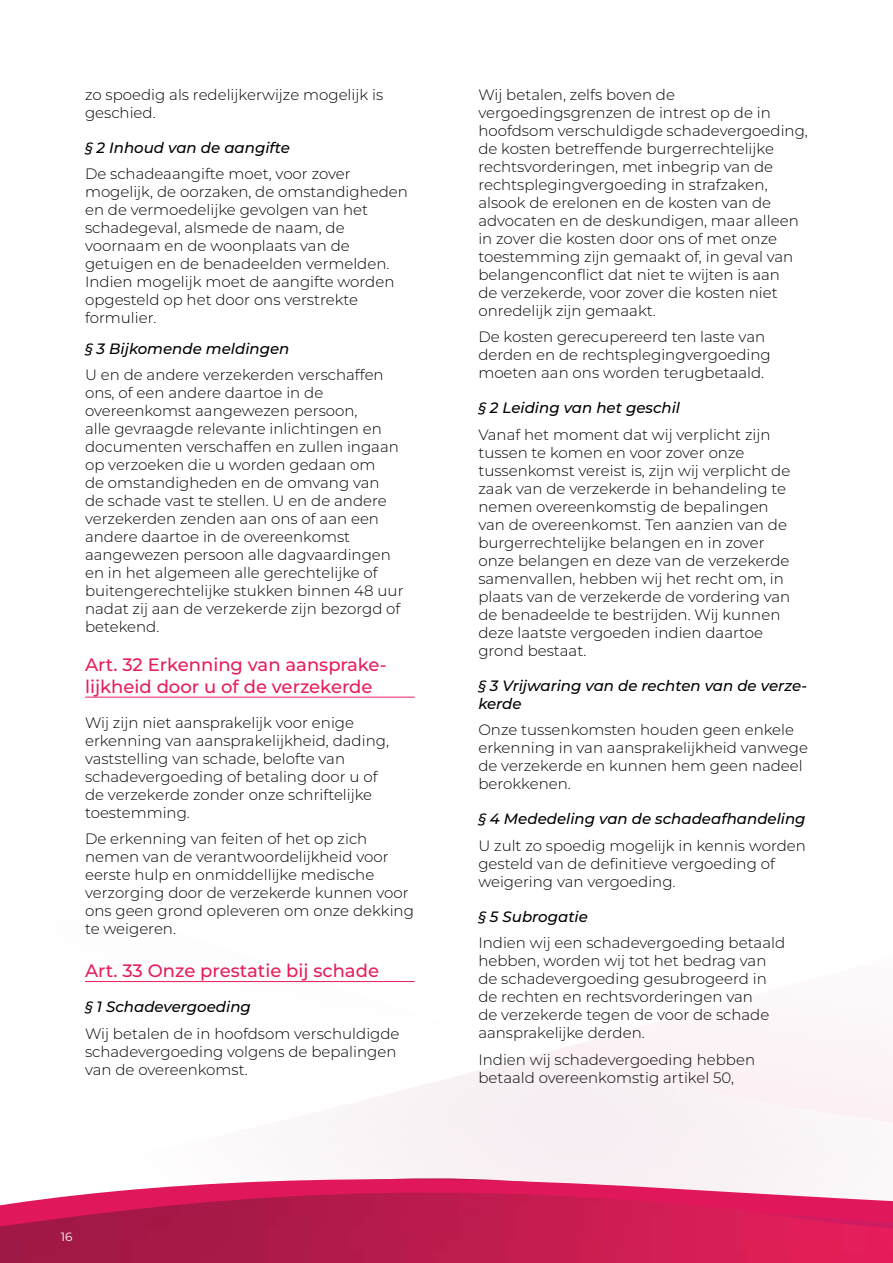
<style>
.page{position:relative;width:893px;height:1263px;background:#fff}
.page>*{position:absolute;margin:0;border:0;box-sizing:border-box;transform-origin:0 0}
.t1{font:500 18px/21.6px "Belfius 21";color:#e61e5a}
.t2{font:300 15px/18px "Belfius 21";color:#000}
.t3{font:italic 500 15px/18px "Belfius 21";color:#000}
.t4{font:12px "Belfius 21";color:#fff}
</style>
<div class="page">
<div style="left:545px;top:1021px;width:348px;height:131px;background:#fbf2f5"></div>
<svg style="left:85px;top:982px;width:460px;height:185px"></svg>
<svg style="left:0;top:1167px;width:893px;height:96px"></svg>
<hr style="left:85px;top:697px;width:330px;height:1px;background:#e61e5a">
<hr style="left:85px;top:981px;width:330px;height:1px;background:#e61e5a">
<p class="t2" style="left:85px;top:85px;width:300px">zo spoedig als redelijkerwijze mogelijk is geschied.</p>
<p class="t3" style="left:85px;top:138px;width:207px">§ 2 Inhoud van de aangifte</p>
<p class="t2" style="left:85px;top:165px;width:324px">De schadeaangifte moet, voor zover mogelijk, de oorzaken, de omstandigheden en de vermoedelijke gevolgen van het schadegeval, alsmede de naam, de voornaam en de woonplaats van de getuigen en de benadeelden vermelden.<br>Indien mogelijk moet de aangifte worden opgesteld op het door ons verstrekte formulier.</p>
<p class="t3" style="left:85px;top:339px;width:206px">§ 3 Bijkomende meldingen</p>
<p class="t2" style="left:85px;top:366px;width:320px">U en de andere verzekerden verschaffen ons, of een andere daartoe in de overeenkomst aangewezen persoon,<br>alle gevraagde relevante inlichtingen en documenten verschaffen en zullen ingaan op verzoeken die u worden gedaan om<br>de omstandigheden en de omvang van<br>de schade vast te stellen. U en de andere verzekerden zenden aan ons of aan een andere daartoe in de overeenkomst aangewezen persoon alle dagvaardingen en in het algemeen alle gerechtelijke of buitengerechtelijke stukken binnen 48 uur nadat zij aan de verzekerde zijn bezorgd of betekend.</p>
<p class="t1" style="left:85px;top:654px;width:301px">Art. 32 Erkenning van aansprake&shy;lijkheid door u of de verzekerde</p>
<p class="t2" style="left:85px;top:713px;width:305px">Wij zijn niet aansprakelijk voor enige erkenning van aansprakelijkheid, dading, vaststelling van schade, belofte van schadevergoeding of betaling door u of de verzekerde zonder onze schriftelijke toestemming.</p>
<p class="t2" style="left:85px;top:830px;width:330px">De erkenning van feiten of het op zich nemen van de verantwoordelijkheid voor eerste hulp en onmiddellijke medische verzorging door de verzekerde kunnen voor ons geen grond opleveren om onze dekking te weigeren.</p>
<p class="t1" style="left:85px;top:960px;width:295px">Art. 33 Onze prestatie bij schade</p>
<p class="t3" style="left:85px;top:998px;width:167px">§ 1 Schadevergoeding</p>
<p class="t2" style="left:85px;top:1024px;width:316px">Wij betalen de in hoofdsom verschuldigde schadevergoeding volgens de bepalingen van de overeenkomst.</p>
<p class="t4" style="left:61px;top:1229px;width:13px">16</p>
<p class="t2" style="left:478px;top:85px;width:331px">Wij betalen, zelfs boven de vergoedingsgrenzen de intrest op de in hoofdsom verschuldigde schadevergoeding, de kosten betreffende burgerrechtelijke rechtsvorderingen, met inbegrip van de rechtsplegingvergoeding in strafzaken, alsook de erelonen en de kosten van de advocaten en de deskundigen, maar alleen in zover die kosten door ons of met onze toestemming zijn gemaakt of, in geval van belangenconflict dat niet te wijten is aan<br>de verzekerde, voor zover die kosten niet onredelijk zijn gemaakt.</p>
<p class="t2" style="left:478px;top:328px;width:294px">De kosten gerecupereerd ten laste van derden en de rechtsplegingvergoeding moeten aan ons worden terugbetaald.</p>
<p class="t3" style="left:478px;top:399px;width:203px">§ 2 Leiding van het geschil</p>
<p class="t2" style="left:478px;top:425px;width:313px">Vanaf het moment dat wij verplicht zijn tussen te komen en voor zover onze tussenkomst vereist is, zijn wij verplicht de zaak van de verzekerde in behandeling te nemen overeenkomstig de bepalingen van de overeenkomst. Ten aanzien van de burgerrechtelijke belangen en in zover onze belangen en deze van de verzekerde samenvallen, hebben wij het recht om, in plaats van de verzekerde de vordering van de benadeelde te bestrijden. Wij kunnen deze laatste vergoeden indien daartoe grond bestaat.</p>
<p class="t3" style="left:478px;top:676px;width:330px">§ 3 Vrijwaring van de rechten van de verze&shy;kerde</p>
<p class="t2" style="left:478px;top:721px;width:331px">Onze tussenkomsten houden geen enkele erkenning in van aansprakelijkheid vanwege de verzekerde en kunnen hem geen nadeel berokkenen.</p>
<p class="t3" style="left:478px;top:810px;width:329px">§ 4 Mededeling van de schadeafhandeling</p>
<p class="t2" style="left:478px;top:836px;width:329px">U zult zo spoedig mogelijk in kennis worden gesteld van de definitieve vergoeding of weigering van vergoeding.</p>
<p class="t3" style="left:478px;top:907px;width:111px">§ 5 Subrogatie</p>
<p class="t2" style="left:478px;top:934px;width:308px">Indien wij een schadevergoeding betaald hebben, worden wij tot het bedrag van de schadevergoeding gesubrogeerd in de rechten en rechtsvorderingen van<br>de verzekerde tegen de voor de schade aansprakelijke derden.</p>
<p class="t2" style="left:478px;top:1050px;width:278px">Indien wij schadevergoeding hebben betaald overeenkomstig artikel 50,</p>
</div>
